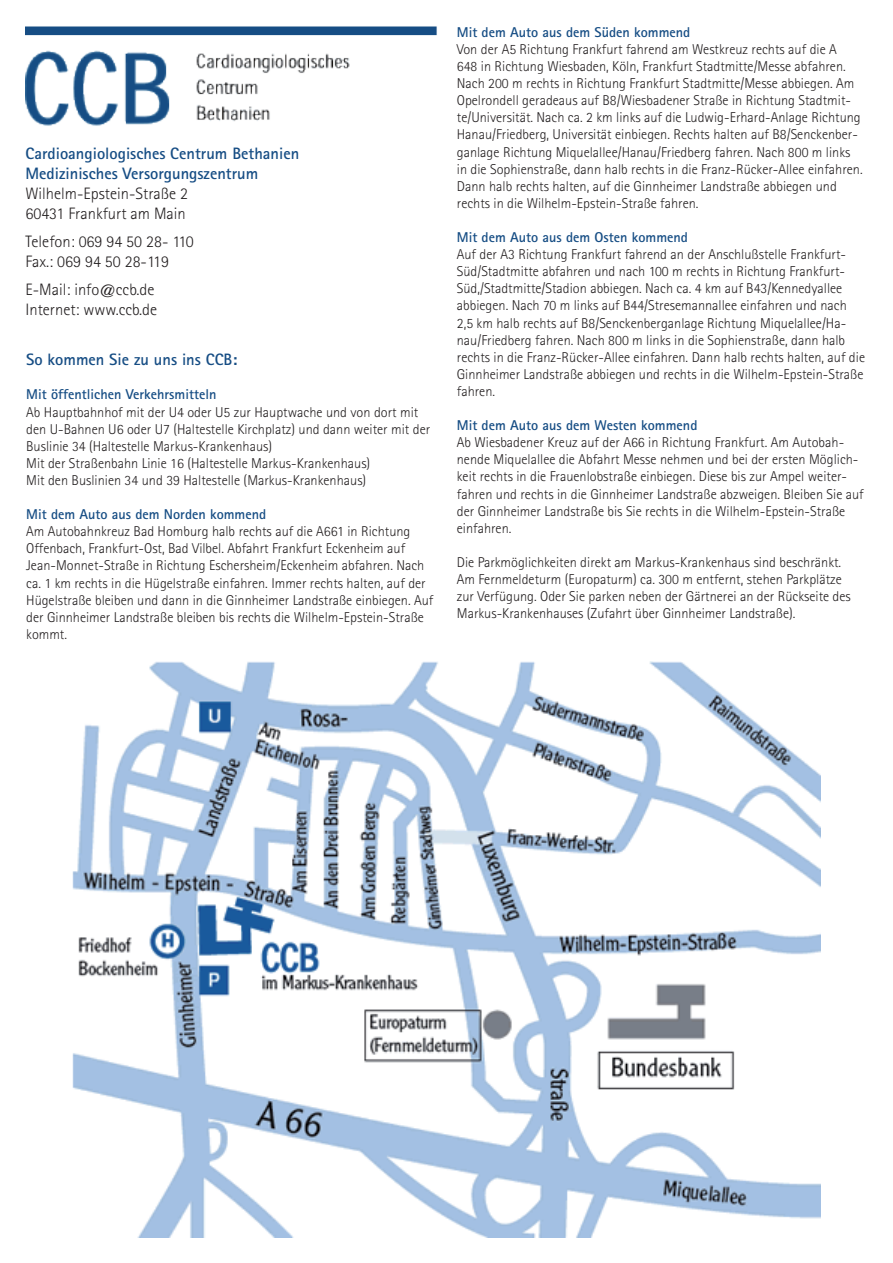
<style>
.page{position:relative;width:893px;height:1263px;background:#fff}
.page>*{position:absolute;margin:0;border:0;box-sizing:border-box;transform-origin:0 0}
.t1{font:300 16.5px/19.8px "Rotis Sans Serif";color:#231f20}
.t2{font:700 16.5px/19.8px "Rotis Sans Serif";color:#164d84}
.t3{font:300 14.25px/17.1px "Rotis Sans Serif";color:#231f20}
.t4{font:700 14.25px "Rotis Sans Serif";color:#164d84}
</style>
<div class="page">
<img style="left:72px;top:661px;width:749px;height:576px">
<img style="left:26px;top:26px;width:411px;height:100px">
<p class="t2" style="left:26px;top:144px;width:275px">Cardioangiologisches Centrum Bethanien<br>Medizinisches Versorgungszentrum</p>
<p class="t1" style="left:26px;top:184px;width:164px">Wilhelm-Epstein-Straße 2<br>60431 Frankfurt am Main</p>
<p class="t1" style="left:26px;top:232px;width:170px">Telefon: 069 94 50 28- 110<br>Fax.: 069 94 50 28-119</p>
<p class="t1" style="left:26px;top:280px;width:133px">E-Mail: info@ccb.de<br>Internet: www.ccb.de</p>
<p class="t2" style="left:26px;top:349px;width:213px">So kommen Sie zu uns ins CCB:</p>
<p class="t4" style="left:26px;top:386px;width:192px">Mit öffentlichen Verkehrsmitteln</p>
<p class="t3" style="left:26px;top:403px;width:405px">Ab Hauptbahnhof mit der U4 oder U5 zur Hauptwache und von dort mit den U-Bahnen U6 oder U7 (Haltestelle Kirchplatz) und dann weiter mit der Buslinie 34 (Haltestelle Markus-Krankenhaus)<br>Mit der Straßenbahn Linie 16 (Haltestelle Markus-Krankenhaus)<br>Mit den Buslinien 34 und 39 Haltestelle (Markus-Krankenhaus)</p>
<p class="t4" style="left:26px;top:505px;width:242px">Mit dem Auto aus dem Norden kommend</p>
<p class="t3" style="left:26px;top:523px;width:409px">Am Autobahnkreuz Bad Homburg halb rechts auf die A661 in Richtung Offenbach, Frankfurt-Ost, Bad Vilbel. Abfahrt Frankfurt Eckenheim auf Jean-Monnet-Straße in Richtung Eschersheim/Eckenheim abfahren. Nach ca. 1 km rechts in die Hügelstraße einfahren. Immer rechts halten, auf der Hügelstraße bleiben und dann in die Ginnheimer Landstraße einbiegen. Auf der Ginnheimer Landstraße bleiben bis rechts die Wilhelm-Epstein-Straße kommt.</p>
<p class="t4" style="left:457px;top:23px;width:235px">Mit dem Auto aus dem Süden kommend</p>
<p class="t3" style="left:457px;top:41px;width:407px">Von der A5 Richtung Frankfurt fahrend am Westkreuz rechts auf die A<br>648 in Richtung Wiesbaden, Köln, Frankfurt Stadtmitte/Messe abfahren.<br>Nach 200 m rechts in Richtung Frankfurt Stadtmitte/Messe abbiegen. Am Opelrondell geradeaus auf B8/Wiesbadener Straße in Richtung Stadtmit&shy;te/Universität. Nach ca. 2 km links auf die Ludwig-Erhard-Anlage Richtung Hanau/Friedberg, Universität einbiegen. Rechts halten auf B8/Senckenber&shy;ganlage Richtung Miquelallee/Hanau/Friedberg fahren. Nach 800 m links in die Sophienstraße, dann halb rechts in die Franz-Rücker-Allee einfahren.<br>Dann halb rechts halten, auf die Ginnheimer Landstraße abbiegen und rechts in die Wilhelm-Epstein-Straße fahren.</p>
<p class="t4" style="left:457px;top:228px;width:233px">Mit dem Auto aus dem Osten kommend</p>
<p class="t3" style="left:457px;top:246px;width:410px">Auf der A3 Richtung Frankfurt fahrend an der Anschlußstelle Frankfurt-Süd/Stadtmitte abfahren und nach 100 m rechts in Richtung Frankfurt-Süd,/Stadtmitte/Stadion abbiegen. Nach ca. 4 km auf B43/Kennedyallee abbiegen. Nach 70 m links auf B44/Stresemannallee einfahren und nach 2,5 km halb rechts auf B8/Senckenberganlage Richtung Miquelallee/Ha&shy;nau/Friedberg fahren. Nach 800 m links in die Sophienstraße, dann halb rechts in die Franz-Rücker-Allee einfahren. Dann halb rechts halten, auf die Ginnheimer Landstraße abbiegen und rechts in die Wilhelm-Epstein-Straße fahren.</p>
<p class="t4" style="left:457px;top:416px;width:242px">Mit dem Auto aus dem Westen kommend</p>
<p class="t3" style="left:457px;top:434px;width:408px">Ab Wiesbadener Kreuz auf der A66 in Richtung Frankfurt. Am Autobah&shy;nende Miquelallee die Abfahrt Messe nehmen und bei der ersten Möglich&shy;keit rechts in die Frauenlobstraße einbiegen. Diese bis zur Ampel weiter&shy;fahren und rechts in die Ginnheimer Landstraße abzweigen. Bleiben Sie auf der Ginnheimer Landstraße bis Sie rechts in die Wilhelm-Epstein-Straße einfahren.</p>
<p class="t3" style="left:457px;top:554px;width:395px">Die Parkmöglichkeiten direkt am Markus-Krankenhaus sind beschränkt.<br>Am Fernmeldeturm (Europaturm) ca. 300 m entfernt, stehen Parkplätze zur Verfügung. Oder Sie parken neben der Gärtnerei an der Rückseite des Markus-Krankenhauses (Zufahrt über Ginnheimer Landstraße).</p>
</div>
